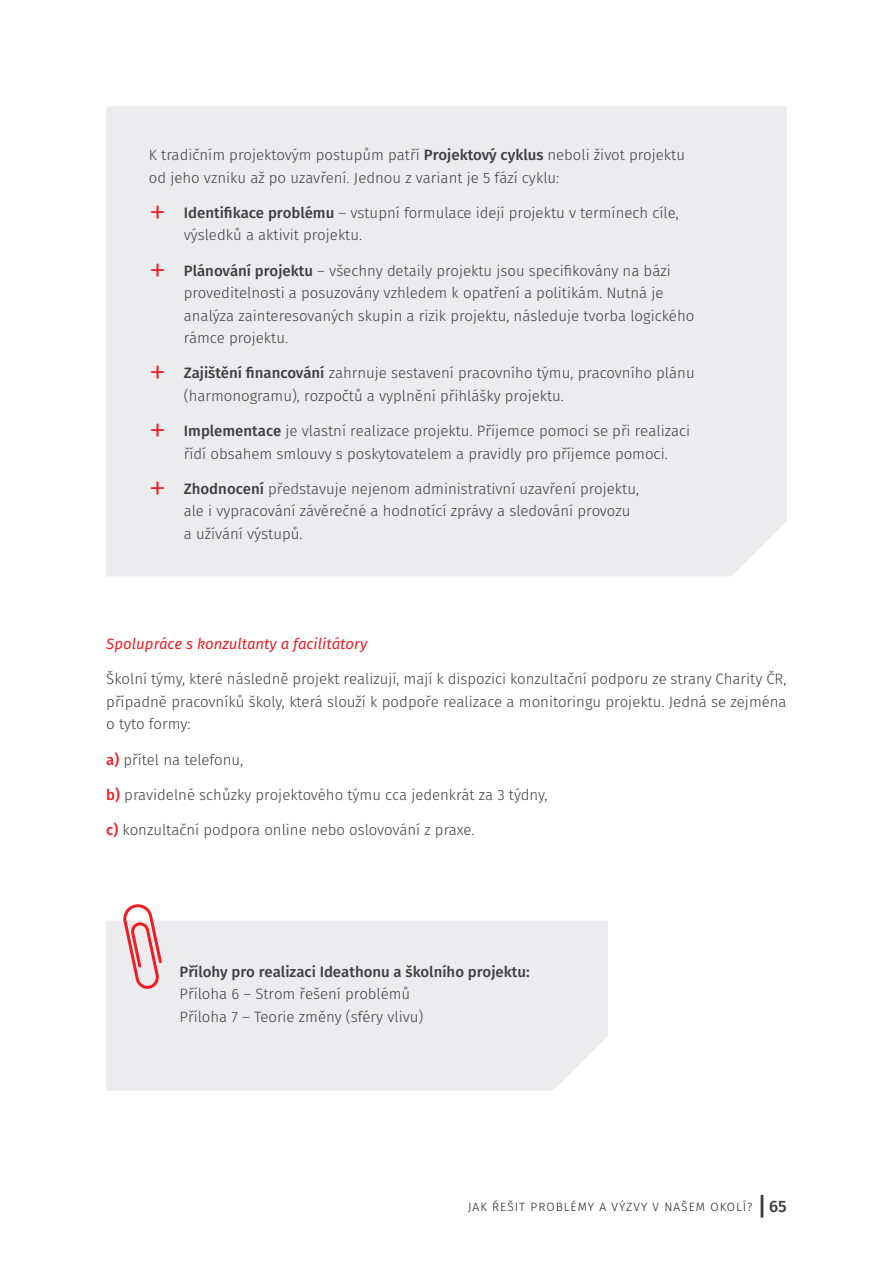
<style>
.page{position:relative;width:893px;height:1263px;background:#fff}
.page>*{position:absolute;margin:0;border:0;box-sizing:border-box;transform-origin:0 0}
.t1{font:300 36px "Fira Sans";color:#ee1d23}
.t2{font:300 15px/22.5px "Fira Sans";color:#3e3e3f}
.t3{font:500 15px "Fira Sans";color:#3e3e3f}
.t4{font:italic 15px "Fira Sans";color:#ee1d23}
.t5{font:300 12px "Fira Sans";letter-spacing:.085em;color:#231f20}
.s1{font-weight:500}
.s2{font-weight:500;color:#ee1d23}
.s3{font-weight:800;font-size:24.75px;color:#3e3e3f}
.s4{font-weight:500;font-size:16.5px;color:#3e3e3f}
</style>
<div class="page">
<div style="left:106px;top:106px;width:681px;height:470px;background:#ececee"></div>
<div style="left:106px;top:921px;width:502px;height:170px;background:#ececee"></div>
<svg style="left:124px;top:904px;width:39px;height:84px;background:#efb9bc"></svg>
<p class="t2" style="left:149px;top:144px;width:538px">K tradičním projektovým postupům patří <span class="s1">Projektový cyklus</span> neboli život projektu od jeho vzniku až po uzavření. Jednou z variant je 5 fází cyklu:</p>
<h1 class="t1" style="left:149px;top:186px;width:19px">+</h1>
<p class="t2" style="left:184px;top:201px;width:497px"><span class="s1">Identifikace problému</span> – vstupní formulace idejí projektu v termínech cíle, výsledků a aktivit projektu.</p>
<h1 class="t1" style="left:149px;top:244px;width:19px">+</h1>
<p class="t2" style="left:184px;top:259px;width:512px"><span class="s1">Plánování projektu</span> – všechny detaily projektu jsou specifikovány na bázi proveditelnosti a posuzovány vzhledem k opatření a politikám. Nutná je analýza zainteresovaných skupin a rizik projektu, následuje tvorba logického rámce projektu.</p>
<h1 class="t1" style="left:149px;top:347px;width:19px">+</h1>
<p class="t2" style="left:184px;top:362px;width:512px"><span class="s1">Zajištění financování</span> zahrnuje sestavení pracovního týmu, pracovního plánu (harmonogramu), rozpočtů a vyplnění přihlášky projektu.</p>
<h1 class="t1" style="left:149px;top:404px;width:19px">+</h1>
<p class="t2" style="left:184px;top:420px;width:508px"><span class="s1">Implementace</span> je vlastní realizace projektu. Příjemce pomoci se při realizaci řídí obsahem smlouvy s poskytovatelem a pravidly pro příjemce pomoci.</p>
<h1 class="t1" style="left:149px;top:462px;width:19px">+</h1>
<p class="t2" style="left:184px;top:477px;width:457px"><span class="s1">Zhodnocení</span> představuje nejenom administrativní uzavření projektu, ale i vypracování závěrečné a hodnotící zprávy a sledování provozu a užívání výstupů.</p>
<p class="t4" style="left:106px;top:633px;width:263px">Spolupráce s konzultanty a facilitátory</p>
<p class="t2" style="left:106px;top:668px;width:682px;text-align:justify">Školní týmy, které následně projekt realizují, mají k dispozici konzultační podporu ze strany Charity ČR, případně pracovníků školy, která slouží k podpoře realizace a monitoringu projektu. Jedná se zejména o tyto formy:</p>
<p class="t2" style="left:106px;top:748px;width:139px"><span class="s2">a)</span> přítel na telefonu,</p>
<p class="t2" style="left:106px;top:783px;width:443px"><span class="s2">b)</span> pravidelné schůzky projektového týmu cca jedenkrát za 3 týdny,</p>
<p class="t2" style="left:106px;top:819px;width:370px"><span class="s2">c)</span> konzultační podpora online nebo oslovování z praxe.</p>
<p class="t3" style="left:180px;top:961px;width:352px">Přílohy pro realizaci Ideathonu a školního projektu:</p>
<p class="t2" style="left:180px;top:982px;width:245px">Příloha 6 – Strom řešení problémů<br>Příloha 7 – Teorie změny (sféry vlivu)</p>
<p class="t5" style="left:468px;top:1198px;width:320px">JAK ŘEŠIT PROBLÉMY A VÝZVY V NAŠEM OKOLÍ? <span class="s3">|</span> <span class="s4">65</span></p>
</div>
